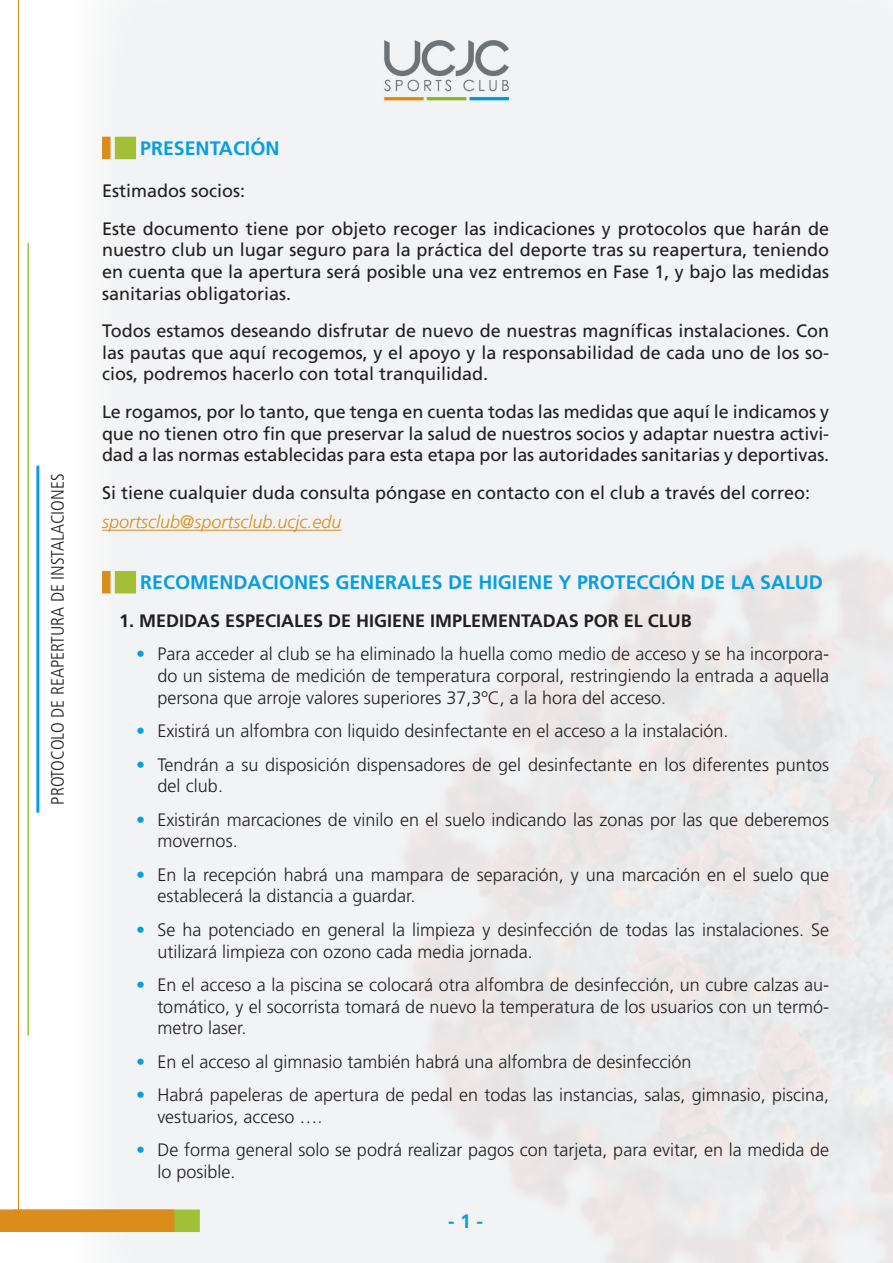
<style>
.page{position:relative;width:893px;height:1263px;background:#fff}
.page>*{position:absolute;margin:0;border:0;box-sizing:border-box;transform-origin:0 0}
.Ladillos_1{font:700 19.5px "Frutiger";color:#079fe2}
.t1{font:300 18px/21.6px "Frutiger";color:#231f20}
.General{font:18px/21.6px "Frutiger";color:#231f20;text-align:justify}
.Ladillos_2{font:700 18px "Frutiger";color:#231f20}
.t2{font:300 condensed 18px "Frutiger";color:#231f20}
.General-2{font:italic 300 18px "Frutiger";color:#da8d1b}
.s1{color:#079fe2}
</style>
<div class="page">
<div style="left:79px;top:0;width:814px;height:1263px;background:#f2f3f4"></div>
<img style="left:366px;top:23px;width:161px;height:95px">
<hr style="left:18px;top:0;width:1px;height:1229px;background:#da8d1b">
<hr style="left:27px;top:243px;width:2px;height:792px;background:#a1c037">
<hr style="left:36px;top:466px;width:3px;height:347px;background:#079fe2">
<div style="left:394px;top:536px;width:499px;height:727px;background:#edebec"></div>
<div style="left:13px;top:1209px;width:187px;height:23px;background:#a1c037"></div>
<div style="left:0;top:1209px;width:174px;height:23px;background:#da8d1b"></div>
<div style="left:115px;top:137px;width:21px;height:22px;background:#a1c037"></div>
<div style="left:102px;top:137px;width:9px;height:22px;background:#da8d1b"></div>
<hr style="left:102px;top:530px;width:239px;height:1px;background:#da8d1b">
<div style="left:115px;top:571px;width:21px;height:22px;background:#a1c037"></div>
<div style="left:102px;top:571px;width:9px;height:22px;background:#da8d1b"></div>
<p class="t2" style="left:47px;top:805px;width:333px;rotate:-90deg">PROTOCOLO DE REAPERTURA DE INSTALACIONES</p>
<p class="Ladillos_1" style="left:140px;top:137px;width:141px">PRESENTACIÓN</p>
<p class="General" style="left:102px;top:180px;width:145px">Estimados socios:</p>
<p class="General" style="left:102px;top:218px;width:729px">Este documento tiene por objeto recoger las indicaciones y protocolos que harán de nuestro club un lugar seguro para la práctica del deporte tras su reapertura, teniendo en cuenta que la apertura será posible una vez entremos en Fase 1, y bajo las medidas sanitarias obligatorias.</p>
<p class="General" style="left:102px;top:320px;width:729px">Todos estamos deseando disfrutar de nuevo de nuestras magníficas instalaciones. Con las pautas que aquí recogemos, y el apoyo y la responsabilidad de cada uno de los so&shy;cios, podremos hacerlo con total tranquilidad.</p>
<p class="General" style="left:102px;top:401px;width:729px">Le rogamos, por lo tanto, que tenga en cuenta todas las medidas que aquí le indicamos y que no tienen otro fin que preservar la salud de nuestros socios y adaptar nuestra activi&shy;dad a las normas establecidas para esta etapa por las autoridades sanitarias y deportivas.</p>
<p class="General" style="left:102px;top:482px;width:710px">Si tiene cualquier duda consulta póngase en contacto con el club a través del correo:</p>
<p class="General-2" style="left:102px;top:512px;width:241px">sportsclub@sportsclub.ucjc.edu</p>
<p class="Ladillos_1" style="left:140px;top:571px;width:684px">RECOMENDACIONES GENERALES DE HIGIENE Y PROTECCIÓN DE LA SALUD</p>
<p class="Ladillos_2" style="left:119px;top:610px;width:574px">1. MEDIDAS ESPECIALES DE HIGIENE IMPLEMENTADAS POR EL CLUB</p>
<p class="t1" style="left:157px;top:644px;width:673px;text-align:justify;text-indent:-21px"><span class="s1">•</span> Para acceder al club se ha eliminado la huella como medio de acceso y se ha incorpora&shy;do un sistema de medición de temperatura corporal, restringiendo la entrada a aquella persona que arroje valores superiores 37,3ºC, a la hora del acceso.</p>
<p class="t1" style="left:136px;top:720px;width:594px"><span class="s1">•</span> Existirá un alfombra con liquido desinfectante en el acceso a la instalación.</p>
<p class="t1" style="left:157px;top:754px;width:673px;text-indent:-21px"><span class="s1">•</span> Tendrán a su disposición dispensadores de gel desinfectante en los diferentes puntos del club.</p>
<p class="t1" style="left:157px;top:809px;width:673px;text-indent:-21px"><span class="s1">•</span> Existirán marcaciones de vinilo en el suelo indicando las zonas por las que deberemos movernos.</p>
<p class="t1" style="left:157px;top:864px;width:673px;text-indent:-21px"><span class="s1">•</span> En la recepción habrá una mampara de separación, y una marcación en el suelo que establecerá la distancia a guardar.</p>
<p class="t1" style="left:157px;top:919px;width:673px;text-indent:-21px"><span class="s1">•</span> Se ha potenciado en general la limpieza y desinfección de todas las instalaciones. Se utilizará limpieza con ozono cada media jornada.</p>
<p class="t1" style="left:157px;top:974px;width:673px;text-align:justify;text-indent:-21px"><span class="s1">•</span> En el acceso a la piscina se colocará otra alfombra de desinfección, un cubre calzas au&shy;tomático, y el socorrista tomará de nuevo la temperatura de los usuarios con un termó&shy;metro laser.</p>
<p class="t1" style="left:136px;top:1051px;width:557px"><span class="s1">•</span> En el acceso al gimnasio también habrá una alfombra de desinfección</p>
<p class="t1" style="left:157px;top:1084px;width:673px;text-indent:-21px"><span class="s1">•</span> Habrá papeleras de apertura de pedal en todas las instancias, salas, gimnasio, piscina, vestuarios, acceso ….</p>
<p class="t1" style="left:157px;top:1139px;width:673px;text-indent:-21px"><span class="s1">•</span> De forma general solo se podrá realizar pagos con tarjeta, para evitar, en la medida de lo posible.</p>
<p class="Ladillos_1" style="left:448px;top:1209px;width:36px">- 1 -</p>
</div>
